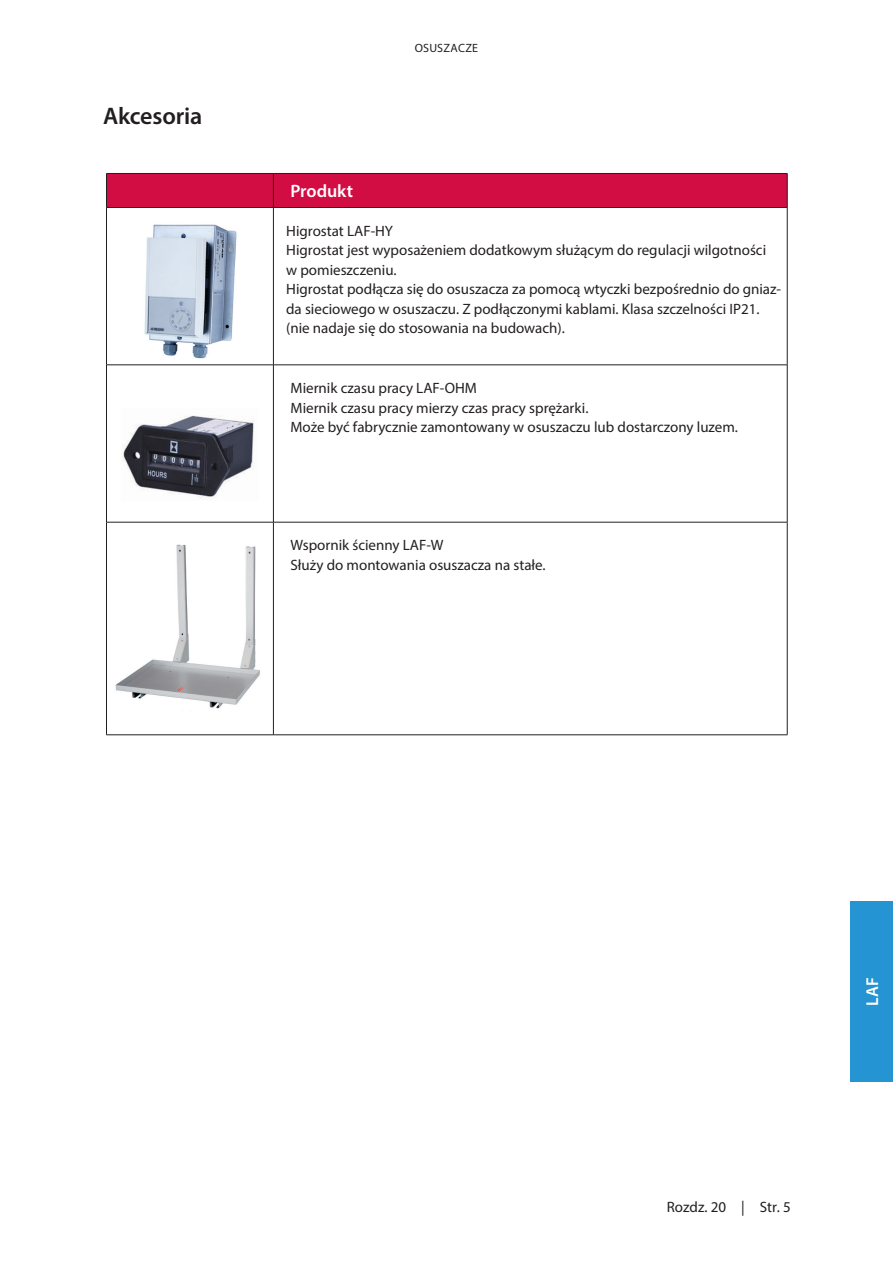
<style>
.page{position:relative;width:893px;height:1263px;background:#fff}
.page>*{position:absolute;margin:0;border:0;box-sizing:border-box;transform-origin:0 0}
.Mell2_-_Svart{font:600 24px "Myriad Pro";letter-spacing:-.01em;color:#231f20}
.Mell_-_Vit{font:600 18px "Myriad Pro";letter-spacing:-.005em;color:#fff}
.t1{font:600 17.25px "Myriad Pro";color:#fff}
.Ingress{font:15px/19.5px "Myriad Pro";color:#231f20}
.TOP{font:12px "Myriad Pro";letter-spacing:.02em;color:#231f20}
</style>
<div class="page">
<img style="left:115px;top:544px;width:145px;height:165px">
<img style="left:144px;top:224px;width:93px;height:135px">
<img style="left:122px;top:415px;width:133px;height:84px">
<div style="left:107px;top:174px;width:680px;height:33px;background:#d20d44"></div>
<hr style="left:106px;top:173px;width:167px;height:1px;background:#231f20">
<hr style="left:106px;top:174px;width:1px;height:33px;background:#231f20">
<hr style="left:273px;top:173px;width:514px;height:1px;background:#231f20">
<hr style="left:273px;top:174px;width:1px;height:33px;background:#231f20">
<hr style="left:787px;top:174px;width:1px;height:33px;background:#231f20">
<hr style="left:106px;top:207px;width:167px;height:1px;background:#231f20">
<hr style="left:106px;top:208px;width:1px;height:157px;background:#231f20">
<hr style="left:273px;top:207px;width:514px;height:1px;background:#231f20">
<hr style="left:273px;top:208px;width:1px;height:157px;background:#231f20">
<hr style="left:787px;top:208px;width:1px;height:157px;background:#231f20">
<hr style="left:106px;top:365px;width:167px;height:1px;background:#231f20">
<hr style="left:106px;top:365px;width:1px;height:157px;background:#231f20">
<hr style="left:273px;top:365px;width:514px;height:1px;background:#231f20">
<hr style="left:273px;top:365px;width:1px;height:157px;background:#231f20">
<hr style="left:787px;top:365px;width:1px;height:157px;background:#231f20">
<hr style="left:106px;top:522px;width:167px;height:1px;background:#231f20">
<hr style="left:106px;top:522px;width:1px;height:213px;background:#231f20">
<hr style="left:273px;top:522px;width:514px;height:1px;background:#231f20">
<hr style="left:273px;top:522px;width:1px;height:213px;background:#231f20">
<hr style="left:787px;top:522px;width:1px;height:213px;background:#231f20">
<hr style="left:106px;top:734px;width:167px;height:1px;background:#231f20">
<hr style="left:273px;top:734px;width:514px;height:1px;background:#231f20">
<div style="left:850px;top:901px;width:43px;height:181px;background:#2495d2"></div>
<p class="Mell2_-_Svart" style="left:103px;top:101px;width:101px">Akcesoria</p>
<p class="TOP" style="left:415px;top:40px;width:65px">OSUSZACZE</p>
<p class="Mell_-_Vit" style="left:290px;top:180px;width:64px">Produkt</p>
<p class="Ingress" style="left:286px;top:221px;width:108px">Higrostat LAF-HY</p>
<p class="Ingress" style="left:286px;top:240px;width:481px">Higrostat jest wyposażeniem dodatkowym służącym do regulacji wilgotności w pomieszczeniu.</p>
<p class="Ingress" style="left:286px;top:279px;width:497px">Higrostat podłącza się do osuszacza za pomocą wtyczki bezpośrednio do gniaz&shy;da sieciowego w osuszaczu. Z podłączonymi kablami. Klasa szczelności IP21.</p>
<p class="Ingress" style="left:286px;top:318px;width:280px">(nie nadaje się do stosowania na budowach).</p>
<p class="Ingress" style="left:290px;top:378px;width:188px">Miernik czasu pracy LAF-OHM</p>
<p class="Ingress" style="left:290px;top:398px;width:300px">Miernik czasu pracy mierzy czas pracy sprężarki.</p>
<p class="Ingress" style="left:290px;top:417px;width:449px">Może być fabrycznie zamontowany w osuszaczu lub dostarczony luzem.</p>
<p class="Ingress" style="left:290px;top:535px;width:155px">Wspornik ścienny LAF-W</p>
<p class="Ingress" style="left:290px;top:555px;width:257px">Służy do montowania osuszacza na stałe.</p>
<p class="t1" style="left:861px;top:1006px;width:30px;rotate:-90deg">LAF</p>
<p class="Ingress" style="left:667px;top:1196px;width:126px">Rozdz. 20 | Str. 5</p>
</div>
